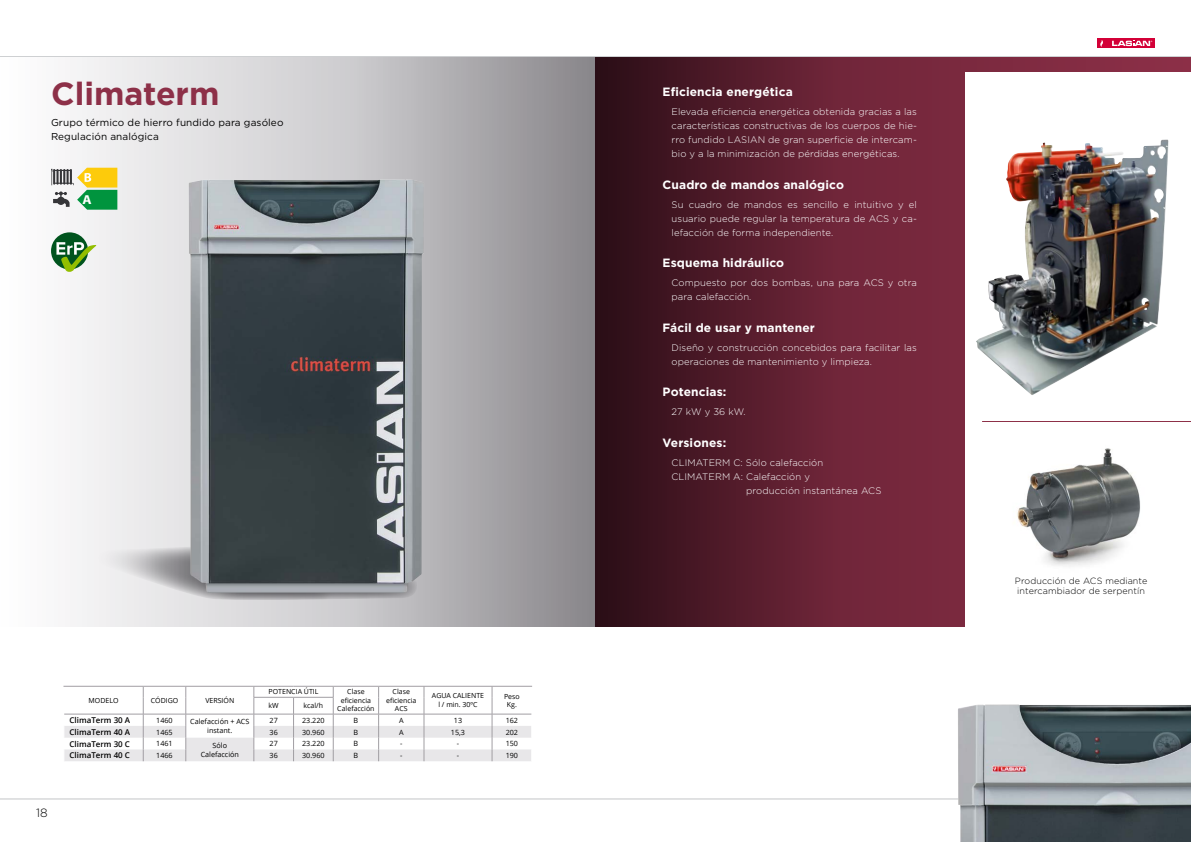
<style>
.page{position:relative;width:1191px;height:842px;background:#fff}
.page>*{position:absolute;margin:0;border:0;box-sizing:border-box;transform-origin:0 0}
.t1{font:700 32px "Gotham";color:#8d3048}
.t2{font:700 13px "Myriad Pro";color:#fff;scale:1.08 1}
.t3{font:700 12px "Gotham";letter-spacing:.01em;color:#fff}
.t4{font:300 12px "Gotham";color:#000}
.t5{font:10px/14px "Gotham";letter-spacing:.01em;color:#000}
.t6{font:300 9.5px/14px "Gotham";letter-spacing:.01em;color:#fff;text-align:justify}
.t7{font:300 9px/10.8px "Gotham";letter-spacing:.01em;color:#000}
.t8{font:600 8px "Open Sans";color:#000}
.t9{font:7.2px/9px "Open Sans";color:#000;text-align:center}
.t10{font:7px/8.4px "Open Sans";color:#000;text-align:center}
</style>
<div class="page">
<svg style="left:1107px;top:39px;width:48px;height:9px"></svg>
<div style="left:1096px;top:39px;width:10px;height:9px;background:#d30037"></div>
<svg style="left:1100px;top:40px;width:3px;height:7px"></svg>
<svg style="left:1112px;top:41px;width:40px;height:5px"></svg>
<hr style="left:0;top:56px;width:1191px;height:1px;background:#c3c5c8">
<div style="left:0;top:57px;width:595px;height:569px;background:linear-gradient(to right,#fff,#949296)"></div>
<svg style="left:595px;top:57px;width:596px;height:569px;background:#5b1e2f"></svg>
<hr style="left:0;top:798px;width:1191px;height:1px;background:#c3c5c8">
<svg style="left:93px;top:542px;width:325px;height:59px;background:#cbcbcc"></svg>
<img style="left:189px;top:180px;width:235px;height:413px">
<div style="left:965px;top:72px;width:226px;height:562px;background:#fff"></div>
<div style="left:51px;top:232px;width:37px;height:37px;background:#00541e;border-radius:50%"></div>
<svg style="left:56px;top:242px;width:40px;height:30px"></svg>
<svg style="left:51px;top:168px;width:66px;height:42px"></svg>
<hr style="left:982px;top:421px;width:209px;height:1px;background:#8d3048">
<svg style="left:63px;top:686px;width:469px;height:75px"></svg>
<hr style="left:254px;top:697px;width:39px;height:1px;background:#a19ea3">
<hr style="left:293px;top:697px;width:40px;height:1px;background:#a19ea3">
<img style="left:976px;top:140px;width:192px;height:255px">
<img style="left:1017px;top:448px;width:123px;height:118px">
<img style="left:1018px;top:449px;width:121px;height:109px">
<img style="left:957px;top:704px;width:234px;height:138px">
<h1 class="t1" style="left:51px;top:75px;width:170px">Climaterm</h1>
<p class="t3" style="left:662px;top:85px;width:132px">Eficiencia energética</p>
<p class="t6" style="left:671px;top:105px;width:247px">Elevada eficiencia energética obtenida gracias a las características constructivas de los cuerpos de hie&shy;rro fundido LASIAN de gran superficie de intercam&shy;bio y a la minimización de pérdidas energéticas.</p>
<p class="t3" style="left:662px;top:178px;width:183px">Cuadro de mandos analógico</p>
<p class="t6" style="left:671px;top:198px;width:247px">Su cuadro de mandos es sencillo e intuitivo y el usuario puede regular la temperatura de ACS y ca&shy;lefacción de forma independiente.</p>
<p class="t3" style="left:662px;top:256px;width:123px">Esquema hidráulico</p>
<p class="t6" style="left:671px;top:276px;width:247px">Compuesto por dos bombas, una para ACS y otra para calefacción.</p>
<p class="t3" style="left:662px;top:321px;width:154px">Fácil de usar y mantener</p>
<p class="t6" style="left:671px;top:341px;width:247px">Diseño y construcción concebidos para facilitar las operaciones de mantenimiento y limpieza.</p>
<p class="t3" style="left:662px;top:385px;width:65px">Potencias:</p>
<p class="t6" style="left:671px;top:405px;width:75px">27 kW y 36 kW.</p>
<p class="t3" style="left:662px;top:436px;width:65px">Versiones:</p>
<p class="t6" style="left:671px;top:456px;width:153px">CLIMATERM C: Sólo calefacción</p>
<p class="t6" style="left:671px;top:470px;width:140px">CLIMATERM A: Calefacción y</p>
<p class="t6" style="left:746px;top:484px;width:137px">producción instantánea ACS</p>
<p class="t5" style="left:51px;top:116px;width:234px">Grupo térmico de hierro fundido para gasóleo<br>Regulación analógica</p>
<h2 class="t2" style="left:82px;top:191px;width:10px">A</h2>
<p class="t10" style="left:89px;top:696px;width:31px">MODELO</p>
<p class="t10" style="left:151px;top:696px;width:29px">CÓDIGO</p>
<p class="t10" style="left:205px;top:696px;width:30px">VERSIÓN</p>
<p class="t10" style="left:269px;top:688px;width:51px">POTENCIA ÚTIL</p>
<p class="t10" style="left:337px;top:688px;width:39px">Clase eficiencia<br>Calefacción</p>
<p class="t10" style="left:386px;top:688px;width:32px">Clase eficiencia<br>ACS</p>
<p class="t10" style="left:432px;top:692px;width:54px;line-height:9px">AGUA CALIENTE l / min. 30ºC</p>
<p class="t10" style="left:504px;top:692px;width:17px">Peso</p>
<p class="t10" style="left:269px;top:702px;width:12px">kW</p>
<p class="t10" style="left:304px;top:701px;width:21px">kcal/h</p>
<p class="t10" style="left:507px;top:700px;width:11px">Kg.</p>
<p class="t4" style="left:36px;top:807px;width:13px">18</p>
<p class="t8" style="left:70px;top:716px;width:62px">ClimaTerm 30 A</p>
<p class="t9" style="left:156px;top:715px;width:18px">1460</p>
<p class="t9" style="left:190px;top:717px;width:61px">Calefacción + ACS instant.</p>
<p class="t9" style="left:269px;top:716px;width:10px">27</p>
<p class="t9" style="left:302px;top:715px;width:24px">23.220</p>
<p class="t9" style="left:353px;top:716px;width:6px">B</p>
<p class="t9" style="left:399px;top:716px;width:6px">A</p>
<p class="t9" style="left:454px;top:715px;width:10px">13</p>
<p class="t9" style="left:506px;top:715px;width:14px">162</p>
<p class="t8" style="left:70px;top:727px;width:62px">ClimaTerm 40 A</p>
<p class="t9" style="left:156px;top:727px;width:18px">1465</p>
<p class="t9" style="left:269px;top:727px;width:10px">36</p>
<p class="t9" style="left:302px;top:727px;width:24px">30.960</p>
<p class="t9" style="left:353px;top:728px;width:6px">B</p>
<p class="t9" style="left:399px;top:728px;width:6px">A</p>
<p class="t9" style="left:451px;top:727px;width:16px">15,3</p>
<p class="t9" style="left:506px;top:727px;width:14px">202</p>
<p class="t8" style="left:70px;top:739px;width:62px">ClimaTerm 30 C</p>
<p class="t9" style="left:156px;top:739px;width:18px">1461</p>
<p class="t9" style="left:201px;top:740px;width:40px">Sólo<br>Calefacción</p>
<p class="t9" style="left:269px;top:739px;width:10px">27</p>
<p class="t9" style="left:302px;top:739px;width:24px">23.220</p>
<p class="t9" style="left:353px;top:739px;width:6px">B</p>
<p class="t9" style="left:400px;top:739px;width:4px">-</p>
<p class="t9" style="left:457px;top:739px;width:4px">-</p>
<p class="t9" style="left:506px;top:739px;width:14px">150</p>
<p class="t8" style="left:70px;top:751px;width:62px">ClimaTerm 40 C</p>
<p class="t9" style="left:156px;top:751px;width:18px">1466</p>
<p class="t9" style="left:269px;top:751px;width:10px">36</p>
<p class="t9" style="left:302px;top:751px;width:24px">30.960</p>
<p class="t9" style="left:353px;top:751px;width:6px">B</p>
<p class="t9" style="left:400px;top:751px;width:4px">-</p>
<p class="t9" style="left:457px;top:751px;width:4px">-</p>
<p class="t9" style="left:506px;top:751px;width:14px">190</p>
<p class="t7" style="left:1015px;top:575px;width:134px">Producción de ACS mediante intercambiador de serpentín</p>
</div>
